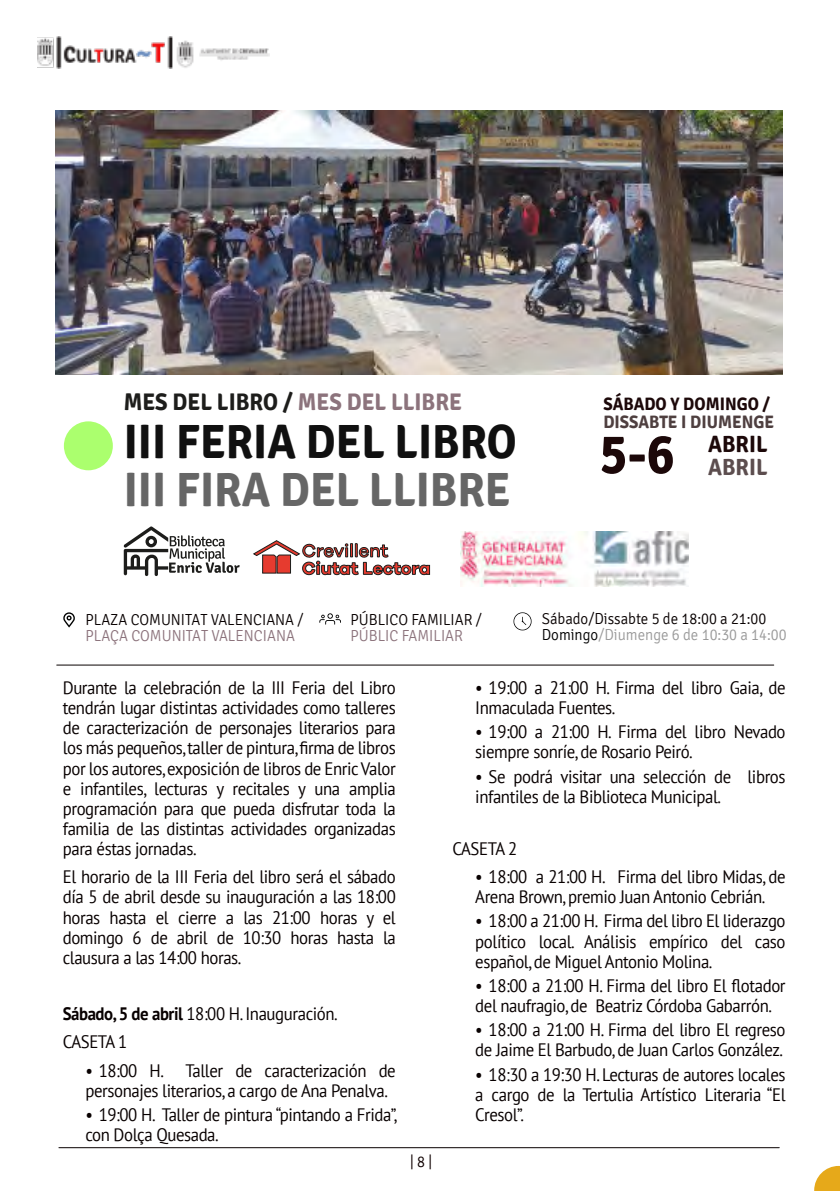
<style>
.page{position:relative;width:840px;height:1191px;background:#fff}
.page>*{position:absolute;margin:0;border:0;box-sizing:border-box;transform-origin:0 0}
.t1{font:700 55.8px "Signika";color:#1c0809;scale:.93 1}
.t2{font:700 48px "Signika";color:#101010;scale:.93 1}
.t3{font:700 48px "Signika";color:#666;scale:.93 1}
.t4{font:700 24px "Signika";color:#1d1d1b;scale:.93 1}
.t5{font:700 23.4px "Signika";color:#1c0809;scale:.93 1}
.t6{font:700 23.4px "Signika";color:rgb(28 8 9/.72);scale:.93 1}
.t7{font:18px "PT Sans";letter-spacing:-.025em;color:#080000;scale:.93 1}
.t8{font:700 18px "Signika";color:rgb(28 8 9/.78);scale:.93 1}
.t9{font:700 18px "Signika";color:#1c0809;scale:.93 1}
.t10{font:300 16px "Signika";color:#080000;scale:.93 1}
.t11{font:300 16px "Signika";color:#8c737c;scale:.93 1}
.t12{font:300 16px "Signika";color:#9a9a9a;scale:.93 1}
.t13{font:300 16px "Signika";color:#0f0000;scale:.93 1}
.s1{color:#8c737c}
.s2{color:#000}
.s3{font-weight:700}
</style>
<div class="page">
<img style="left:37px;top:37px;width:233px;height:31px">
<img style="left:56px;top:111px;width:725px;height:263px">
<hr style="left:57px;top:664px;width:716px;height:1px;background:#080000">
<hr style="left:59px;top:1147px;width:719px;height:1px;background:#080000">
<svg style="left:814px;top:1165px;width:25px;height:26px"></svg>
<svg style="left:319px;top:613px;width:22px;height:11px"></svg>
<svg style="left:63px;top:612px;width:12px;height:15px"></svg>
<svg style="left:513px;top:612px;width:18px;height:18px"></svg>
<div style="left:64px;top:421px;width:49px;height:49px;background:#abff6e;border-radius:50%"></div>
<img style="left:460px;top:531px;width:227px;height:55px">
<svg style="left:123px;top:526px;width:116px;height:50px"></svg>
<svg style="left:253px;top:540px;width:176px;height:35px"></svg>
<p class="t4" style="left:124px;top:388px;width:365px">MES DEL LIBRO / <span class="s1">MES DEL LLIBRE</span></p>
<p class="t2" style="left:124px;top:413px;width:423px">III FERIA DEL LIBRO</p>
<p class="t3" style="left:124px;top:461px;width:417px">III FIRA DEL LLIBRE</p>
<p class="t9" style="left:603px;top:393px;width:181px">SÁBADO Y DOMINGO /</p>
<p class="t8" style="left:603px;top:411px;width:185px">DISSABTE I DIUMENGE</p>
<p class="t1" style="left:599px;top:420px;width:82px">5-6</p>
<p class="t5" style="left:707px;top:429px;width:65px">ABRIL</p>
<p class="t6" style="left:707px;top:453px;width:65px">ABRIL</p>
<p class="t10" style="left:85px;top:610px;width:236px">PLAZA COMUNITAT VALENCIANA /</p>
<p class="t11" style="left:85px;top:626px;width:226px">PLAÇA COMUNITAT VALENCIANA</p>
<p class="t10" style="left:350px;top:610px;width:143px">PÚBLICO FAMILIAR /</p>
<p class="t11" style="left:350px;top:626px;width:122px">PÚBLIC FAMILIAR</p>
<p class="t10" style="left:541px;top:609px;width:243px">Sábado/Dissabte 5 de 18:00 a 21:00</p>
<p class="t12" style="left:541px;top:625px;width:265px"><span class="s2">Domingo</span>/Diumenge 6 de 10:30 a 14:00</p>
<p class="t7" style="left:63px;top:680px;width:359px">Durante la celebración de la III Feria del Libro</p>
<p class="t7" style="left:63px;top:700px;width:359px">tendrán lugar distintas actividades como talleres</p>
<p class="t7" style="left:63px;top:720px;width:359px">de caracterización de personajes literarios para</p>
<p class="t7" style="left:63px;top:741px;width:359px">los más pequeños, taller de pintura, firma de libros</p>
<p class="t7" style="left:63px;top:761px;width:359px">por los autores, exposición de libros de Enric Valor</p>
<p class="t7" style="left:63px;top:781px;width:359px">e infantiles, lecturas y recitales y una amplia</p>
<p class="t7" style="left:63px;top:801px;width:359px">programación para que pueda disfrutar toda la</p>
<p class="t7" style="left:63px;top:821px;width:359px">familia de las distintas actividades organizadas</p>
<p class="t7" style="left:63px;top:841px;width:145px">para éstas jornadas.</p>
<p class="t7" style="left:63px;top:869px;width:359px">El horario de la III Feria del libro será el sábado</p>
<p class="t7" style="left:63px;top:890px;width:359px">día 5 de abril desde su inauguración a las 18:00</p>
<p class="t7" style="left:63px;top:910px;width:359px">horas hasta el cierre a las 21:00 horas y el</p>
<p class="t7" style="left:63px;top:930px;width:359px">domingo 6 de abril de 10:30 horas hasta la</p>
<p class="t7" style="left:63px;top:950px;width:194px">clausura a las 14:00 horas.</p>
<p class="t7" style="left:63px;top:1006px;width:297px"><span class="s3">Sábado, 5 de abril</span> 18:00 H. Inauguración.</p>
<p class="t7" style="left:63px;top:1034px;width:71px">CASETA 1</p>
<p class="t7" style="left:85px;top:1063px;width:335px">• 18:00 H. Taller de caracterización de</p>
<p class="t7" style="left:85px;top:1083px;width:326px">personajes literarios, a cargo de Ana Penalva.</p>
<p class="t7" style="left:85px;top:1107px;width:336px">• 19:00 H. Taller de pintura “pintando a Frida”,</p>
<p class="t7" style="left:85px;top:1127px;width:145px">con Dolça Quesada.</p>
<p class="t13" style="left:410px;top:1151px;width:25px">| 8 |</p>
<p class="t7" style="left:475px;top:680px;width:335px">• 19:00 a 21:00 H. Firma del libro Gaia, de</p>
<p class="t7" style="left:475px;top:700px;width:152px">Inmaculada Fuentes.</p>
<p class="t7" style="left:475px;top:724px;width:335px">• 19:00 a 21:00 H. Firma del libro Nevado</p>
<p class="t7" style="left:475px;top:745px;width:235px">siempre sonríe, de Rosario Peiró.</p>
<p class="t7" style="left:475px;top:769px;width:335px">• Se podrá visitar una selección de libros</p>
<p class="t7" style="left:475px;top:789px;width:266px">infantiles de la Biblioteca Municipal.</p>
<p class="t7" style="left:452px;top:841px;width:71px">CASETA 2</p>
<p class="t7" style="left:475px;top:869px;width:335px">• 18:00 a 21:00 H. Firma del libro Midas, de</p>
<p class="t7" style="left:475px;top:889px;width:313px">Arena Brown, premio Juan Antonio Cebrián.</p>
<p class="t7" style="left:475px;top:914px;width:335px">• 18:00 a 21:00 H. Firma del libro El liderazgo</p>
<p class="t7" style="left:475px;top:934px;width:335px">político local. Análisis empírico del caso</p>
<p class="t7" style="left:475px;top:954px;width:256px">español, de Miguel Antonio Molina.</p>
<p class="t7" style="left:475px;top:978px;width:335px">• 18:00 a 21:00 H. Firma del libro El flotador</p>
<p class="t7" style="left:475px;top:998px;width:320px">del naufragio, de Beatriz Córdoba Gabarrón.</p>
<p class="t7" style="left:475px;top:1022px;width:335px">• 18:00 a 21:00 H. Firma del libro El regreso</p>
<p class="t7" style="left:475px;top:1042px;width:332px">de Jaime El Barbudo, de Juan Carlos González.</p>
<p class="t7" style="left:475px;top:1067px;width:335px">• 18:30 a 19:30 H. Lecturas de autores locales</p>
<p class="t7" style="left:475px;top:1087px;width:335px">a cargo de la Tertulia Artístico Literaria “El</p>
<p class="t7" style="left:475px;top:1107px;width:54px">Cresol”.</p>
</div>
